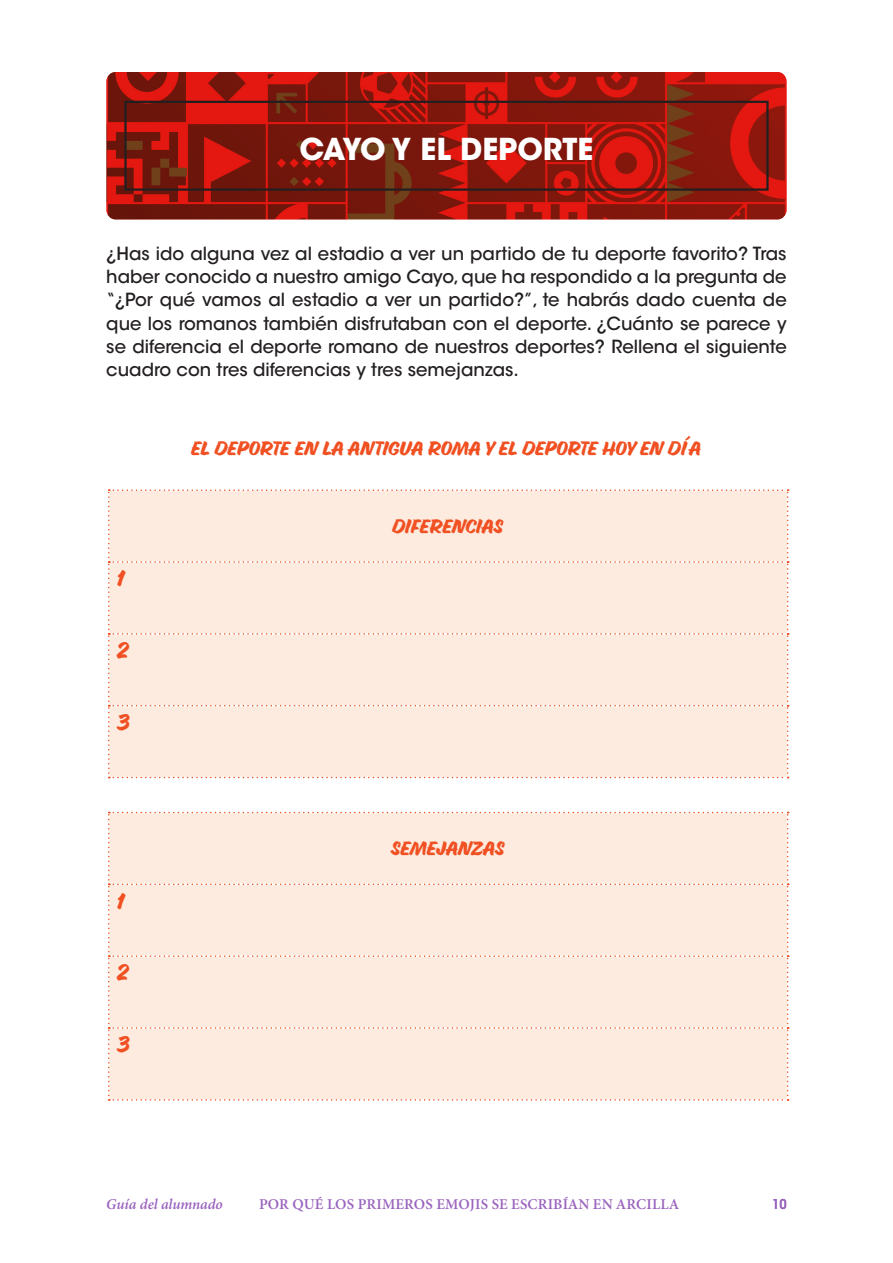
<style>
.page{position:relative;width:893px;height:1263px;background:#fff}
.page>*{position:absolute;margin:0;border:0;box-sizing:border-box;transform-origin:0 0}
.Texto_1{font:700 30px "ITC Avant Garde Std";color:#fff}
.TEXTO_OK_1{font:21px "Eds Market Regular Slant";color:#f05022}
.TEXTO_OK_1-2{font:500 18px/23.2px "ITC Avant Garde Std";color:#231f20;text-align:justify}
.text_general{font:18px "Eds Market Regular Slant";letter-spacing:-.01em;color:#f05022}
.t1{font:600 15px "Minion Pro";letter-spacing:.01em;color:#9a64be}
.t2{font:italic 600 15px "Minion Pro";letter-spacing:-.01em;color:#9a64be}
.t3{font:600 condensed 13.5px "ITC Avant Garde Std";color:#9a64be}
</style>
<div class="page">
<img style="left:106px;top:72px;width:681px;height:147px">
<div style="left:124px;top:101px;width:645px;height:90px;border:2px solid #231f20"></div>
<div style="left:108px;top:489px;width:681px;height:289px;background:#fdebdf"></div>
<div style="left:108px;top:812px;width:681px;height:288px;background:#fdebdf"></div>
<p class="Texto_1" style="left:300px;top:129px;width:295px">CAYO Y EL DEPORTE</p>
<p class="TEXTO_OK_1-2" style="left:106px;top:242px;width:682px">¿Has ido alguna vez al estadio a ver un partido de tu deporte favorito? Tras haber conocido a nuestro amigo Cayo, que ha respondido a la pregunta de “¿Por qué vamos al estadio a ver un partido?”, te habrás dado cuenta de que los romanos también disfrutaban con el deporte. ¿Cuánto se parece y se diferencia el deporte romano de nuestros deportes? Rellena el siguiente cuadro con tres diferencias y tres semejanzas.</p>
<p class="text_general" style="left:192px;top:438px;width:512px">EL DEPORTE EN LA ANTIGUA ROMA Y EL DEPORTE HOY EN DÍA</p>
<p class="TEXTO_OK_1" style="left:117px;top:567px;width:9px">1</p>
<p class="TEXTO_OK_1" style="left:117px;top:639px;width:12px">2</p>
<p class="TEXTO_OK_1" style="left:117px;top:710px;width:13px">3</p>
<p class="TEXTO_OK_1" style="left:117px;top:889px;width:9px">1</p>
<p class="TEXTO_OK_1" style="left:117px;top:961px;width:12px">2</p>
<p class="TEXTO_OK_1" style="left:117px;top:1033px;width:13px">3</p>
<p class="text_general" style="left:393px;top:516px;width:112px">DIFERENCIAS</p>
<p class="text_general" style="left:391px;top:838px;width:115px">SEMEJANZAS</p>
<p class="t2" style="left:106px;top:1195px;width:118px">Guía del alumnado</p>
<p class="t1" style="left:259px;top:1195px;width:422px">POR QUÉ LOS PRIMEROS EMOJIS SE ESCRIBÍAN EN ARCILLA</p>
<p class="t3" style="left:772px;top:1196px;width:16px">10</p>
</div>
